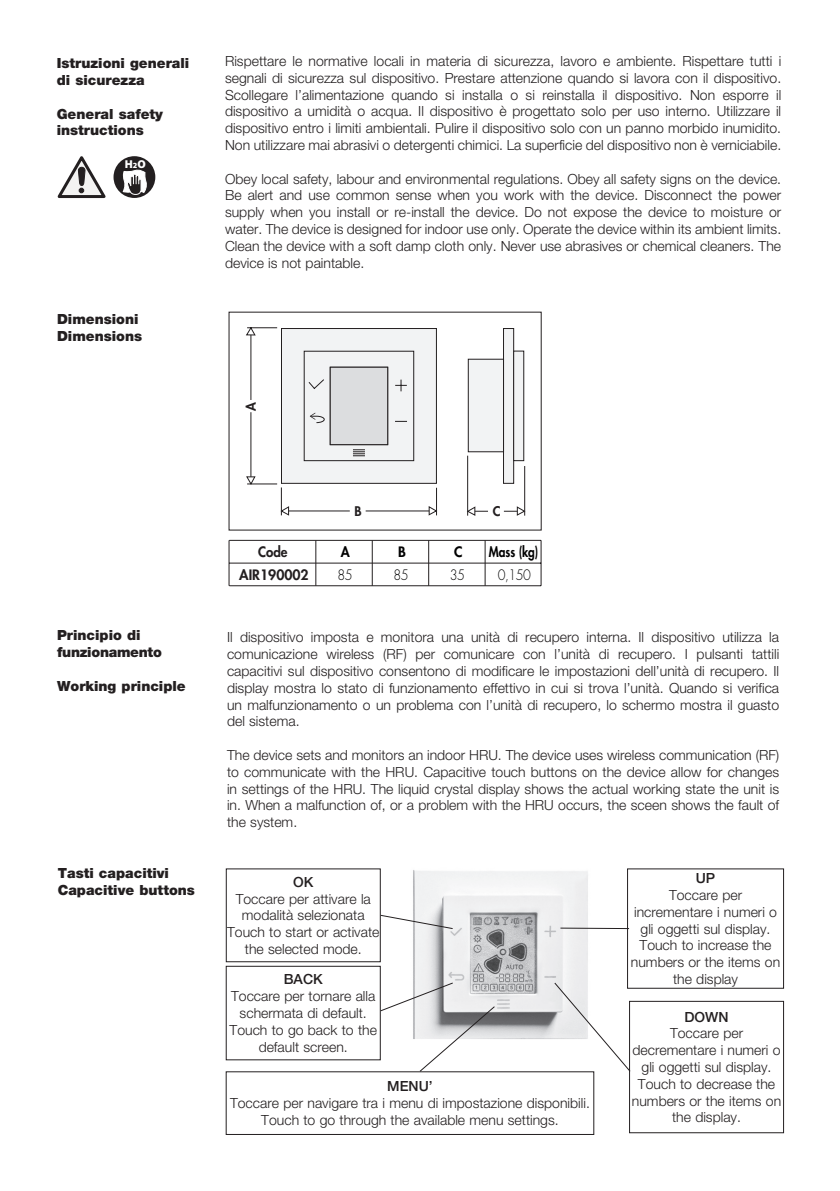
<style>
.page{position:relative;width:840px;height:1191px;background:#fff}
.page>*{position:absolute;margin:0;border:0;box-sizing:border-box;transform-origin:0 0}
.Normale{font:300 14px/16.8px "Helvetica Neue LT Std";color:#231f20;text-align:center}
.Normale-2{font:900 14px/16.8px "Helvetica Neue LT Std";color:#231f20}
.Normale-3{font:900 14px/16.8px "Helvetica Neue LT Std";letter-spacing:-.02em;color:#231f20}
.Normale-4{font:500 14px "Helvetica Neue LT Std";color:#231f20}
.t1{font:300 14px "Futura";letter-spacing:-.04em;color:#000001;scale:.9 1}
.t2{font:800 14px "Futura";color:#231f20}
.t3{font:800 14px "Futura";color:#000001;scale:.85 1}
.t4{font:800 14px "Futura";color:#231f20;scale:.95 1}
.t5{font:800 14px "Futura";color:#000001}
.t6{font:800 14px "Futura";color:#000001;scale:.95 1}
.t7{font:800 13px "Futura";color:#231f20}
.t8{font:900 11.4px "Myriad Pro";color:#fff}
.s1{font-size:8px}
</style>
<div class="page">
<img style="left:413px;top:870px;width:175px;height:169px">
<hr style="left:229px;top:540px;width:311px;height:1px;background:#231f20">
<hr style="left:540px;top:540px;width:1px;height:46px;background:#231f20">
<hr style="left:229px;top:540px;width:1px;height:46px;background:#231f20">
<hr style="left:229px;top:585px;width:311px;height:1px;background:#231f20">
<hr style="left:229px;top:563px;width:311px;height:1px;background:#231f20">
<hr style="left:250px;top:333px;width:1px;height:67px;background:#231f20">
<hr style="left:250px;top:412px;width:1px;height:72px;background:#231f20">
<hr style="left:247px;top:483px;width:30px;height:1px;background:#231f20">
<svg style="left:246px;top:476px;width:9px;height:8px"></svg>
<svg style="left:246px;top:327px;width:31px;height:8px"></svg>
<svg style="left:281px;top:328px;width:204px;height:258px"></svg>
<div style="left:503px;top:328px;width:10px;height:155px;background:#f2f3f4;border:1px solid #231f20"></div>
<div style="left:513px;top:351px;width:10px;height:110px;background:#f2f3f4;border:1px solid #231f20"></div>
<div style="left:467px;top:359px;width:36px;height:93px;background:#f2f3f4;border:1px solid #231f20"></div>
<hr style="left:524px;top:466px;width:1px;height:49px;background:#231f20">
<hr style="left:467px;top:456px;width:1px;height:59px;background:#231f20">
<svg style="left:467px;top:506px;width:20px;height:10px"></svg>
<svg style="left:503px;top:506px;width:21px;height:10px"></svg>
<svg style="left:303px;top:351px;width:111px;height:110px"></svg>
<div style="left:330px;top:367px;width:58px;height:78px;background:#dcdddf;border:1px solid #231f20"></div>
<div style="left:226px;top:868px;width:154px;height:94px;border:1px solid #231f20"></div>
<div style="left:225px;top:965px;width:155px;height:95px;border:1px solid #231f20"></div>
<div style="left:628px;top:1000px;width:155px;height:133px;border:1px solid #231f20"></div>
<svg style="left:379px;top:914px;width:74px;height:15px"></svg>
<svg style="left:553px;top:981px;width:78px;height:91px"></svg>
<hr style="left:560px;top:927px;width:68px;height:2px;background:#231f20">
<div style="left:225px;top:1071px;width:369px;height:64px;border:1px solid #231f20"></div>
<svg style="left:379px;top:981px;width:116px;height:91px"></svg>
<svg style="left:57px;top:156px;width:49px;height:43px"></svg>
<div style="left:113px;top:156px;width:42px;height:42px;background:#231f20;border-radius:50%"></div>
<svg style="left:121px;top:169px;width:27px;height:26px"></svg>
<p class="Normale-2" style="left:57px;top:55px;width:134px">Istruzioni generali di sicurezza</p>
<p class="Normale-2" style="left:57px;top:105px;width:108px">General safety instructions</p>
<p class="t8" style="left:125px;top:157px;width:22px">H<span class="s1">2</span>O</p>
<p class="Normale-2" style="left:57px;top:310px;width:83px">Dimensioni</p>
<p class="Normale-2" style="left:57px;top:327px;width:87px">Dimensions</p>
<p class="Normale" style="left:225px;top:52px;width:557px;text-align:justify">Rispettare le normative locali in materia di sicurezza, lavoro e ambiente. Rispettare tutti i segnali di sicurezza sul dispositivo. Prestare attenzione quando si lavora con il dispositivo.<br>Scollegare l’alimentazione quando si installa o si reinstalla il dispositivo. Non esporre il dispositivo a umidità o acqua. Il dispositivo è progettato solo per uso interno. Utilizzare il dispositivo entro i limiti ambientali. Pulire il dispositivo solo con un panno morbido inumidito.<br>Non utilizzare mai abrasivi o detergenti chimici. La superficie del dispositivo non è verniciabile.</p>
<p class="Normale" style="left:225px;top:170px;width:557px;text-align:justify">Obey local safety, labour and environmental regulations. Obey all safety signs on the device.<br>Be alert and use common sense when you work with the device. Disconnect the power supply when you install or re-install the device. Do not expose the device to moisture or water. The device is designed for indoor use only. Operate the device within its ambient limits.<br>Clean the device with a soft damp cloth only. Never use abrasives or chemical cleaners. The device is not paintable.</p>
<p class="t7" style="left:242px;top:411px;width:11px;rotate:-90deg">A</p>
<p class="Normale-3" style="left:57px;top:627px;width:106px">Principio di funzionamento</p>
<p class="Normale-2" style="left:57px;top:677px;width:130px">Working principle</p>
<p class="Normale-2" style="left:58px;top:865px;width:113px">Tasti capacitivi</p>
<p class="Normale-2" style="left:58px;top:881px;width:139px">Capacitive buttons</p>
<p class="t7" style="left:354px;top:502px;width:9px">B</p>
<p class="t7" style="left:492px;top:503px;width:9px">C</p>
<p class="t4" style="left:258px;top:543px;width:33px">Code</p>
<p class="t6" style="left:341px;top:543px;width:11px">A</p>
<p class="t2" style="left:239px;top:565px;width:71px">AIR190002</p>
<p class="t3" style="left:488px;top:543px;width:59px">Mass (kg)</p>
<p class="t5" style="left:398px;top:543px;width:9px">B</p>
<p class="t5" style="left:454px;top:543px;width:10px">C</p>
<p class="t1" style="left:337px;top:565px;width:18px">85</p>
<p class="t1" style="left:393px;top:565px;width:18px">85</p>
<p class="t1" style="left:449px;top:565px;width:18px">35</p>
<p class="t1" style="left:497px;top:565px;width:38px">0,150</p>
<p class="Normale" style="left:227px;top:628px;width:553px;text-align:justify">Il dispositivo imposta e monitora una unità di recupero interna. Il dispositivo utilizza la comunicazione wireless (RF) per comunicare con l’unità di recupero. I pulsanti tattili capacitivi sul dispositivo consentono di modificare le impostazioni dell’unità di recupero. Il display mostra lo stato di funzionamento effettivo in cui si trova l’unità. Quando si verifica un malfunzionamento o un problema con l’unità di recupero, lo schermo mostra il guasto del sistema.</p>
<p class="Normale" style="left:227px;top:746px;width:553px;text-align:justify">The device sets and monitors an indoor HRU. The device uses wireless communication (RF) to communicate with the HRU. Capacitive touch buttons on the device allow for changes in settings of the HRU. The liquid crystal display shows the actual working state the unit is in. When a malfunction of, or a problem with the HRU occurs, the sceen shows the fault of the system.</p>
<p class="Normale-4" style="left:293px;top:873px;width:22px">OK</p>
<p class="Normale" style="left:235px;top:890px;width:137px">Toccare per attivare la modalità selezionata</p>
<p class="Normale" style="left:227px;top:923px;width:154px">Touch to start or activate the selected mode.</p>
<p class="Normale-4" style="left:695px;top:870px;width:21px">UP</p>
<p class="Normale" style="left:633px;top:886px;width:144px">Toccare per incrementare i numeri o gli oggetti sul display.</p>
<p class="Normale" style="left:630px;top:936px;width:151px">Touch to increase the numbers or the items on</p>
<p class="Normale-4" style="left:283px;top:971px;width:40px">BACK</p>
<p class="Normale" style="left:672px;top:970px;width:66px">the display</p>
<p class="Normale" style="left:231px;top:987px;width:146px">Toccare per tornare alla schermata di default.</p>
<p class="Normale" style="left:229px;top:1021px;width:149px">Touch to go back to the default screen.</p>
<p class="Normale-4" style="left:684px;top:1008px;width:46px">DOWN</p>
<p class="Normale" style="left:632px;top:1024px;width:149px">Toccare per decrementare i numeri o gli oggetti sul display.</p>
<p class="Normale" style="left:631px;top:1075px;width:151px">Touch to decrease the numbers or the items on the display.</p>
<p class="Normale-4" style="left:387px;top:1078px;width:47px">MENU’</p>
<p class="Normale" style="left:230px;top:1094px;width:361px">Toccare per navigare tra i menu di impostazione disponibili.</p>
<p class="Normale" style="left:261px;top:1111px;width:299px">Touch to go through the available menu settings.</p>
</div>
